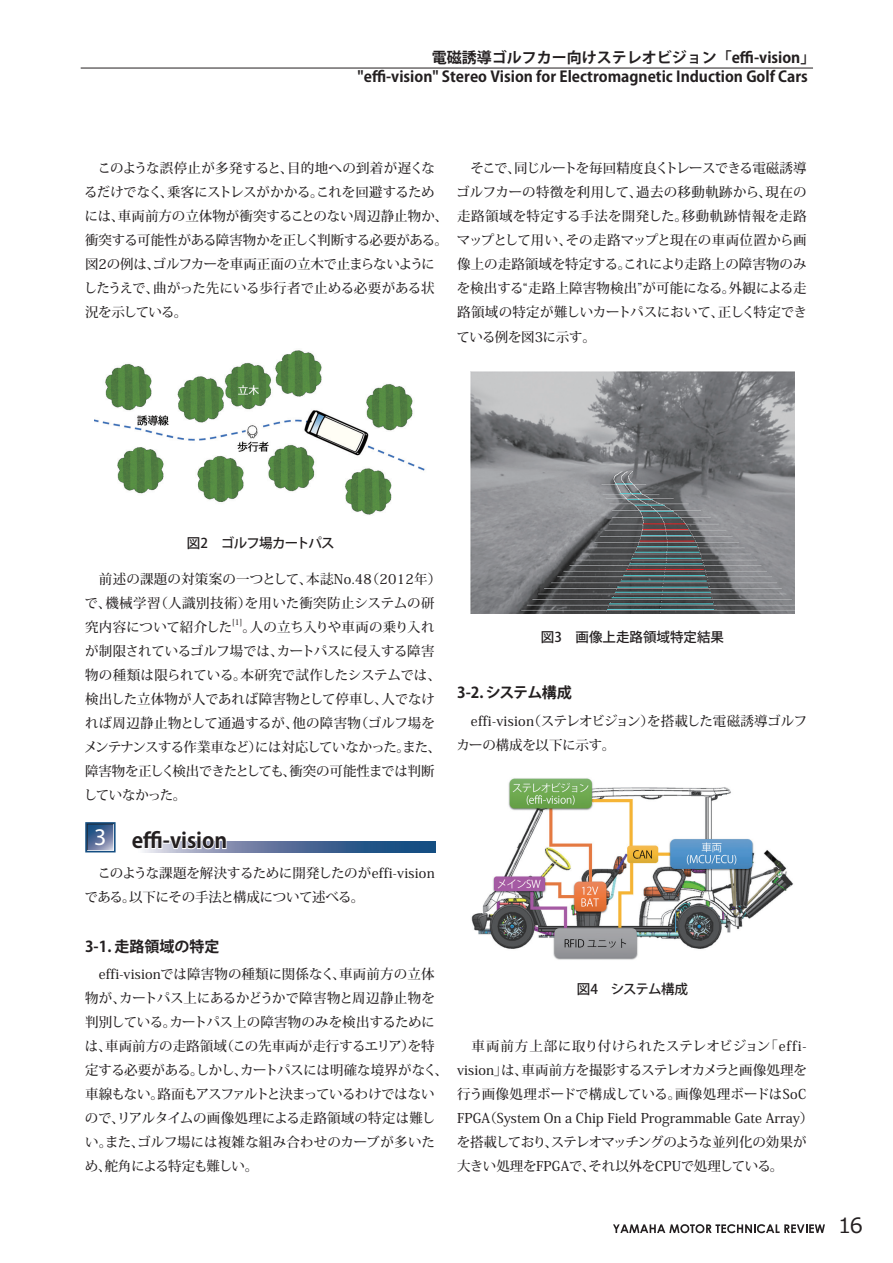
<style>
.page{position:relative;width:893px;height:1263px;background:#fff}
.page>*{position:absolute;margin:0;border:0;box-sizing:border-box;transform-origin:0 0}
.t1{font:700 24px "Times";color:#fff}
.本文_プロポーショナルメトリクス{font:700 21px "Koz Go Pro";letter-spacing:-.005em;color:#231f20}
.t2{font:21px "Meiryo";color:#231f20}
.本文_プロポーショナルメトリクス-2{font:700 15px "Koz Go Pro";color:#231f20}
.本文_プロポーショナルメトリクス-3{font:500 13.5px/24px "Koz Min Pr 6 N";letter-spacing:-.01em;color:#231f20}
.本文_プロポーショナルメトリクス-4{font:500 13.5px/24px "Koz Min Pr 6 N";letter-spacing:.025em;color:#231f20}
.本文_プロポーショナルメトリクス-5{font:500 13.5px "Koz Go Pro";letter-spacing:-.05em;color:#231f20}
.本文_プロポーショナルメトリクス-6{font:500 13.5px "Koz Go Pro";color:#231f20}
.本文_プロポーショナルメトリクス-7{font:500 7.8px "Koz Min Pr 6 N";color:#231f20}
</style>
<div class="page">
<hr style="left:81px;top:68px;width:732px;height:1px;background:#231f20">
<svg style="left:88px;top:825px;width:25px;height:24px"></svg>
<div style="left:85px;top:822px;width:31px;height:30px;border:2px solid #144e82"></div>
<svg style="left:227px;top:842px;width:209px;height:10px"></svg>
<svg style="left:143px;top:841px;width:84px;height:12px"></svg>
<img style="left:471px;top:371px;width:323px;height:242px">
<img style="left:471px;top:778px;width:322px;height:182px">
<img style="left:95px;top:350px;width:330px;height:165px">
<svg style="left:613px;top:1224px;width:212px;height:9px"></svg>
<p class="本文_プロポーショナルメトリクス-2" style="left:432px;top:47px;width:385px">電磁誘導ゴルフカー向けステレオビジョン「effi-vision」</p>
<p class="本文_プロポーショナルメトリクス-2" style="left:358px;top:67px;width:452px">"effi-vision" Stereo Vision for Electromagnetic Induction Golf Cars</p>
<p class="本文_プロポーショナルメトリクス-3" style="left:84px;top:157px;width:366px">　このような誤停止が多発すると、目的地への到着が遅くなるだけでなく、乗客にストレスがかかる。これを回避するためには、車両前方の立体物が衝突することのない周辺静止物か、衝突する可能性がある障害物かを正しく判断する必要がある。図2の例は、ゴルフカーを車両正面の立木で止まらないようにしたうえで、曲がった先にいる歩行者で止める必要がある状況を示している。</p>
<p class="本文_プロポーショナルメトリクス-3" style="left:456px;top:157px;width:352px;text-align:justify">　そこで、同じルートを毎回精度良くトレースできる電磁誘導ゴルフカーの特徴を利用して、過去の移動軌跡から、現在の走路領域を特定する手法を開発した。移動軌跡情報を走路マップとして用い、その走路マップと現在の車両位置から画像上の走路領域を特定する。これにより走路上の障害物のみを検出する“走路上障害物検出”が可能になる。外観による走路領域の特定が難しいカートパスにおいて、正しく特定できている例を図3に示す。</p>
<p class="本文_プロポーショナルメトリクス-5" style="left:187px;top:534px;width:149px">図2　ゴルフ場カートパス</p>
<p class="本文_プロポーショナルメトリクス-4" style="left:84px;top:567px;width:358px">　前述の課題の対策案の一つとして、本誌No.48（2012年）で、機械学習（人識別技術）を用いた衝突防止システムの研究内容について紹介した</p>
<p class="本文_プロポーショナルメトリクス-7" style="left:232px;top:618px;width:12px">[1]</p>
<p class="本文_プロポーショナルメトリクス-3" style="left:84px;top:615px;width:359px;text-indent:159px">。人の立ち入りや車両の乗り入れが制限されているゴルフ場では、カートパスに侵入する障害物の種類は限られている。本研究で試作したシステムでは、検出した立体物が人であれば障害物として停車し、人でなければ周辺静止物として通過するが、他の障害物（ゴルフ場をメンテナンスする作業車など）には対応していなかった。また、障害物を正しく検出できたとしても、衝突の可能性までは判断していなかった。</p>
<p class="t1" style="left:94px;top:822px;width:14px">3</p>
<p class="本文_プロポーショナルメトリクス" style="left:132px;top:827px;width:97px">effi-vision</p>
<p class="本文_プロポーショナルメトリクス-3" style="left:84px;top:862px;width:352px">　このような課題を解決するために開発したのがeffi-visionである。以下にその手法と構成について述べる。</p>
<p class="本文_プロポーショナルメトリクス-2" style="left:85px;top:936px;width:136px">3-1. 走路領域の特定</p>
<p class="本文_プロポーショナルメトリクス-3" style="left:85px;top:962px;width:365px">　effi-visionでは障害物の種類に関係なく、車両前方の立体物が、カートパス上にあるかどうかで障害物と周辺静止物を判別している。カートパス上の障害物のみを検出するためには、車両前方の走路領域（この先車両が走行するエリア）を特定する必要がある。しかし、カートパスには明確な境界がなく、車線もない。路面もアスファルトと決まっているわけではないので、リアルタイムの画像処理による走路領域の特定は難しい。また、ゴルフ場には複雑な組み合わせのカーブが多いため、舵角による特定も難しい。</p>
<p class="本文_プロポーショナルメトリクス-6" style="left:541px;top:629px;width:185px">図3　画像上走路領域特定結果</p>
<p class="本文_プロポーショナルメトリクス-2" style="left:457px;top:683px;width:116px">3-2. システム構成</p>
<p class="本文_プロポーショナルメトリクス-3" style="left:456px;top:709px;width:352px">　effi-vision（ステレオビジョン）を搭載した電磁誘導ゴルフカーの構成を以下に示す。</p>
<p class="本文_プロポーショナルメトリクス-5" style="left:577px;top:980px;width:113px">図4　システム構成</p>
<p class="本文_プロポーショナルメトリクス-3" style="left:457px;top:1034px;width:358px">　車両前方上部に取り付けられたステレオビジョン「effi&shy;vision」は、車両前方を撮影するステレオカメラと画像処理を行う画像処理ボードで構成している。画像処理ボードはSoC FPGA（System On a Chip Field Programmable Gate Array）を搭載しており、ステレオマッチングのような並列化の効果が大きい処理をFPGAで、それ以外をCPUで処理している。</p>
<h2 class="t2" style="left:838px;top:1210px;width:26px">16</h2>
</div>
